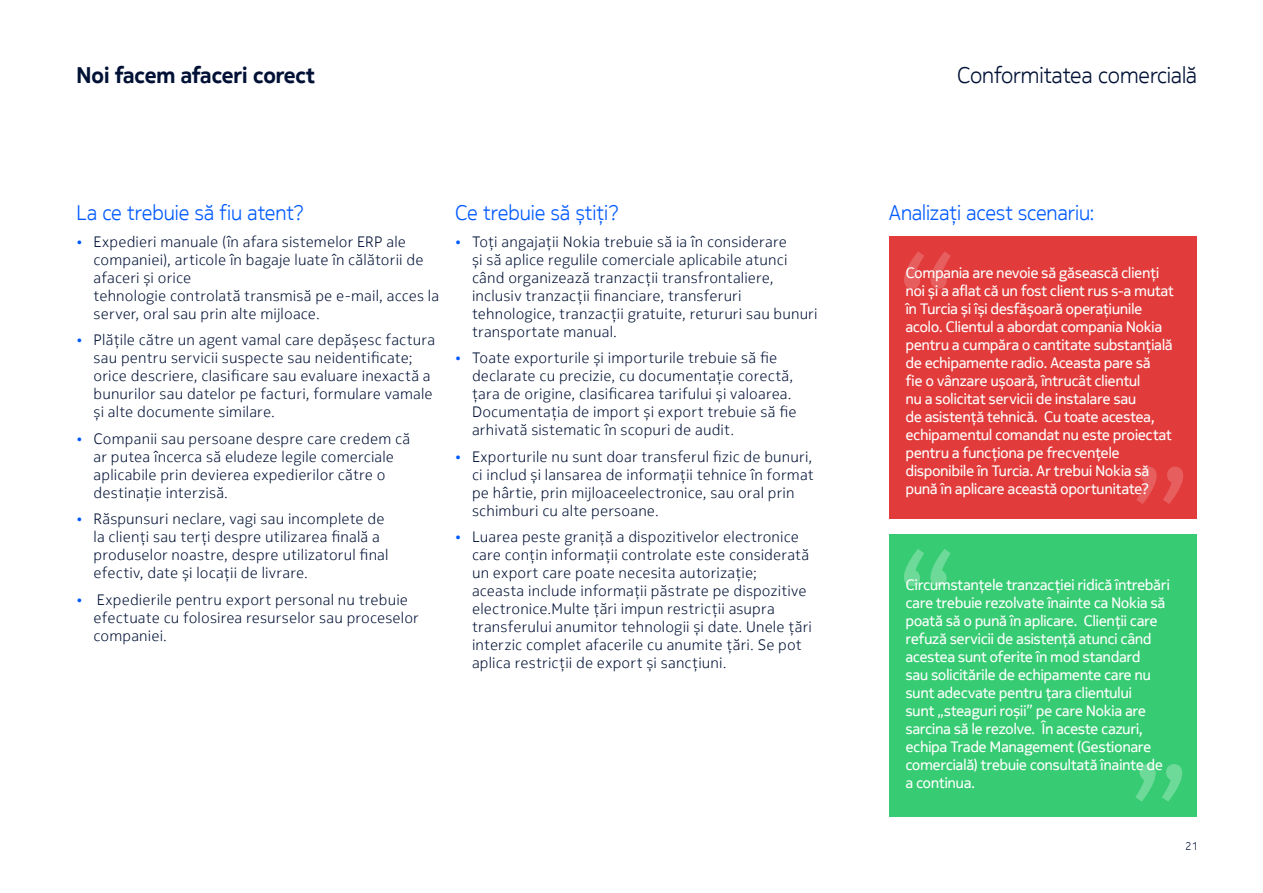
<style>
.page{position:relative;width:1263px;height:893px;background:#fff}
.page>*{position:absolute;margin:0;border:0;box-sizing:border-box;transform-origin:0 0}
.t1{font:300 22.5px "Nokia Pure Headline";color:#001135}
.t2{font:700 22.5px "Nokia Pure Headline";color:#001135}
.t3{font:300 21px "Nokia Pure Headline";color:#005aff}
.t4{font:300 15px/18px "Nokia Pure Text";letter-spacing:.01em;color:#001135}
.t5{font:15px/18px "Nokia Pure Headline";letter-spacing:.01em;color:#fff}
.t6{font:300 11.25px "Nokia Pure Text";color:#001135}
.s1{font-size:13.5px;color:#005aff}
</style>
<div class="page">
<div style="left:889px;top:237px;width:308px;height:282px;background:#e23b3b"></div>
<svg style="left:1136px;top:467px;width:47px;height:37px"></svg>
<svg style="left:904px;top:251px;width:47px;height:38px"></svg>
<div style="left:889px;top:534px;width:308px;height:282px;background:#37cc73"></div>
<svg style="left:1135px;top:764px;width:47px;height:37px"></svg>
<svg style="left:904px;top:549px;width:47px;height:37px"></svg>
<h1 class="t2" style="left:77px;top:61px;width:240px">Noi facem afaceri corect</h1>
<h2 class="t3" style="left:77px;top:200px;width:229px">La ce trebuie să fiu atent?</h2>
<p class="t4" style="left:94px;top:232px;width:347px;text-indent:-17px"><span class="s1">•</span> Expedieri manuale (în afara sistemelor ERP ale companiei), articole în bagaje luate în călătorii de afaceri și orice<br>tehnologie controlată transmisă pe e-mail, acces la server, oral sau prin alte mijloace.</p>
<p class="t4" style="left:94px;top:331px;width:343px;text-indent:-17px"><span class="s1">•</span> Plățile către un agent vamal care depășesc factura sau pentru servicii suspecte sau neidentificate; orice descriere, clasificare sau evaluare inexactă a bunurilor sau datelor pe facturi, formulare vamale și alte documente similare.</p>
<p class="t4" style="left:94px;top:429px;width:318px;text-indent:-17px"><span class="s1">•</span> Companii sau persoane despre care credem că ar putea încerca să eludeze legile comerciale aplicabile prin devierea expedierilor către o destinație interzisă.</p>
<p class="t4" style="left:94px;top:510px;width:296px;text-indent:-17px"><span class="s1">•</span> Răspunsuri neclare, vagi sau incomplete de la clienți sau terți despre utilizarea finală a produselor noastre, despre utilizatorul final efectiv, date și locații de livrare.</p>
<p class="t4" style="left:94px;top:590px;width:327px;text-indent:-17px"><span class="s1">•</span> Expedierile pentru export personal nu trebuie efectuate cu folosirea resurselor sau proceselor companiei.</p>
<h2 class="t3" style="left:455px;top:200px;width:166px">Ce trebuie să știți?</h2>
<p class="t4" style="left:472px;top:232px;width:347px;text-indent:-17px"><span class="s1">•</span> Toți angajații Nokia trebuie să ia în considerare<br>și să aplice regulile comerciale aplicabile atunci când organizează tranzacții transfrontaliere, inclusiv tranzacții financiare, transferuri tehnologice, tranzacții gratuite, retururi sau bunuri transportate manual.</p>
<p class="t4" style="left:472px;top:349px;width:326px;text-indent:-17px"><span class="s1">•</span> Toate exporturile și importurile trebuie să fie declarate cu precizie, cu documentație corectă, țara de origine, clasificarea tarifului și valoarea.<br>Documentația de import și export trebuie să fie arhivată sistematic în scopuri de audit.</p>
<p class="t4" style="left:472px;top:447px;width:343px;text-indent:-17px"><span class="s1">•</span> Exporturile nu sunt doar transferul fizic de bunuri, ci includ și lansarea de informații tehnice în format pe hârtie, prin mijloaceelectronice, sau oral prin schimburi cu alte persoane.</p>
<p class="t4" style="left:472px;top:528px;width:342px;text-indent:-17px"><span class="s1">•</span> Luarea peste graniță a dispozitivelor electronice care conțin informații controlate este considerată un export care poate necesita autorizație; aceasta include informații păstrate pe dispozitive electronice.Multe țări impun restricții asupra transferului anumitor tehnologii și date. Unele țări interzic complet afacerile cu anumite țări. Se pot aplica restricții de export și sancțiuni.</p>
<h1 class="t1" style="left:957px;top:61px;width:242px">Conformitatea comercială</h1>
<h2 class="t3" style="left:889px;top:200px;width:207px">Analizați acest scenariu:</h2>
<p class="t5" style="left:906px;top:264px;width:270px">Compania are nevoie să găsească clienți noi și a aflat că un fost client rus s-a mutat în Turcia și își desfășoară operațiunile acolo. Clientul a abordat compania Nokia pentru a cumpăra o cantitate substanțială de echipamente radio. Aceasta pare să<br>fie o vânzare ușoară, întrucât clientul<br>nu a solicitat servicii de instalare sau<br>de asistență tehnică. Cu toate acestea, echipamentul comandat nu este proiectat pentru a funcționa pe frecvențele disponibile în Turcia. Ar trebui Nokia să pună în aplicare această oportunitate?</p>
<p class="t5" style="left:906px;top:575px;width:265px">Circumstanțele tranzacției ridică întrebări care trebuie rezolvate înainte ca Nokia să poată să o pună în aplicare. Clienții care refuză servicii de asistență atunci când acestea sunt oferite în mod standard<br>sau solicitările de echipamente care nu sunt adecvate pentru țara clientului<br>sunt „steaguri roșii” pe care Nokia are sarcina să le rezolve. În aceste cazuri, echipa Trade Management (Gestionare comercială) trebuie consultată înainte de a continua.</p>
<p class="t6" style="left:1185px;top:839px;width:15px">21</p>
</div>
